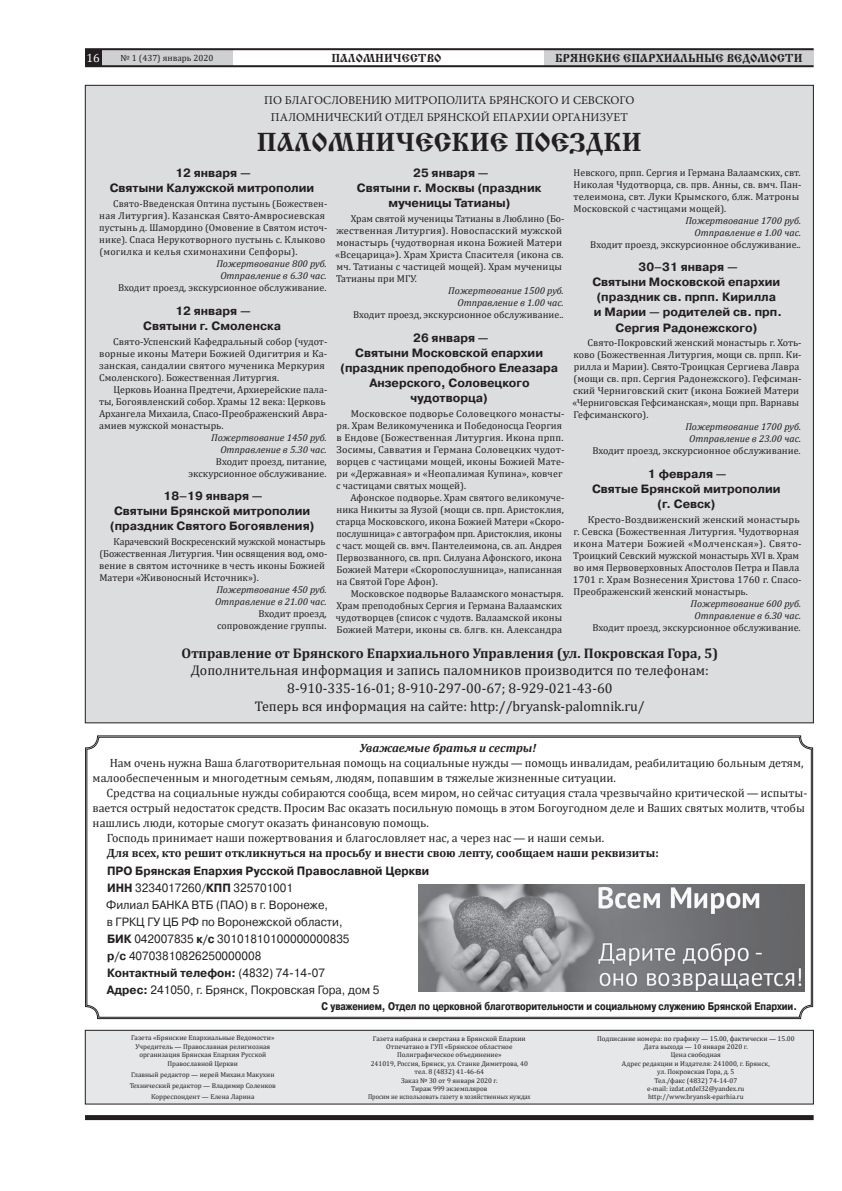
<style>
.page{position:relative;width:842px;height:1191px;background:#fff}
.page>*{position:absolute;margin:0;border:0;box-sizing:border-box;transform-origin:0 0}
.t1{font:27px "Cyrillic Old";color:#231f20}
.t2{font:14px/17.8px "Cambria";color:#231f20;text-align:center}
.t3{font:700 14px "Cambria";color:#231f20}
.t4{font:12px/15px "Cambria";color:#231f20}
.t5{font:700 12px/15px "Pragmatica C";color:#231f20;text-align:center}
.t6{font:12px/17.1px "Pragmatica C";color:#231f20;scale:.95 1}
.t7{font:12px/17.4px "Minion Pro";color:#231f20;text-align:center}
.t8{font:700 12px "Cambria";color:#231f20}
.t9{font:12px "Cyrillic Old";color:#231f20}
.t10{font:italic 700 12px "Cambria";color:#231f20}
.t11{font:12px "Cambria";color:#fff}
.t12{font:700 11px "Pragmatica Cond C";color:#231f20}
.t13{font:10px/12px "Cambria";letter-spacing:.005em;color:#231f20}
.t14{font:italic 10px/12px "Cambria";color:#231f20;text-align:center}
.t15{font:9px "Cambria";color:#231f20}
.t16{font:7px/8.4px "Cambria";color:#231f20;text-align:center}
.s1{font-weight:700}
</style>
<div class="page">
<div style="left:101px;top:50px;width:132px;height:16px;background:#cfd0d2"></div>
<div style="left:544px;top:50px;width:270px;height:16px;background:#cfd0d2"></div>
<hr style="left:85px;top:48px;width:729px;height:2px;background:#231f20">
<hr style="left:85px;top:65px;width:729px;height:2px;background:#231f20">
<div style="left:85px;top:50px;width:16px;height:16px;background:#231f20"></div>
<div style="left:85px;top:1115px;width:729px;height:5px;background:#231f20"></div>
<div style="left:85px;top:1030px;width:728px;height:74px;background:#e6e7e9"></div>
<div style="left:85px;top:1030px;width:729px;height:74px;border:1px solid #231f20"></div>
<div style="left:85px;top:85px;width:728px;height:638px;background:#dcdddf"></div>
<svg style="left:85px;top:735px;width:729px;height:284px"></svg>
<img style="left:418px;top:884px;width:387px;height:107px">
<p class="t11" style="left:86px;top:50px;width:15px">16</p>
<p class="t15" style="left:121px;top:52px;width:94px">№ 1 (437) январь 2020</p>
<p class="t9" style="left:331px;top:51px;width:111px">ПАЛОМНИЧЕСТВО</p>
<p class="t9" style="left:555px;top:52px;width:249px">БРЯНСКИЕ ЕПАРХИАЛЬНЫЕ ВЕДОМОСТИ</p>
<p class="t7" style="left:264px;top:91px;width:372px">ПО БЛАГОСЛОВЕНИЮ МИТРОПОЛИТА БРЯНСКОГО И СЕВСКОГО<br>ПАЛОМНИЧЕСКИЙ ОТДЕЛ БРЯНСКОЙ ЕПАРХИИ ОРГАНИЗУЕТ</p>
<h1 class="t1" style="left:257px;top:128px;width:386px">ПАЛОМНИЧЕСКИЕ ПОЕЗДКИ</h1>
<p class="t5" style="left:110px;top:166px;width:206px">12 января —<br>Святыни Калужской митрополии</p>
<p class="t13" style="left:99px;top:198px;width:229px;text-indent:14px">Свято-Введенская Оптина пустынь (Божествен&shy;ная Литургия). Казанская Свято-Амвросиевская пустынь д. Шамордино (Омовение в Святом источ&shy;нике). Спаса Нерукотворного пустынь с. Клыково (могилка и келья схимонахини Сепфоры).</p>
<p class="t14" style="left:216px;top:257px;width:112px">Пожертвование 800 руб.<br>Отправление в 6.30 час.</p>
<p class="t13" style="left:118px;top:282px;width:210px">Входит проезд, экскурсионное обслуживание.</p>
<p class="t5" style="left:143px;top:303px;width:139px">12 января —<br>Святыни г. Смоленска</p>
<p class="t13" style="left:99px;top:335px;width:230px;text-indent:14px">Свято-Успенский Кафедральный собор (чудот&shy;ворные иконы Матери Божией Одигитрия и Ка&shy;занская, сандалии святого мученика Меркурия Смоленского). Божественная Литургия.</p>
<p class="t13" style="left:99px;top:383px;width:230px;text-indent:14px">Церковь Иоанна Предтечи, Архиерейские пала&shy;ты, Богоявленский собор. Храмы 12 века: Церковь Архангела Михаила, Спасо-Преображенский Авра&shy;амиев мужской монастырь.</p>
<p class="t14" style="left:211px;top:431px;width:117px;text-align:right">Пожертвование 1450 руб.<br>Отправление в 5.30 час.</p>
<p class="t13" style="left:189px;top:455px;width:140px;text-align:right">Входит проезд, питание, экскурсионное обслуживание.</p>
<p class="t5" style="left:110px;top:489px;width:206px">18–19 января —<br>Святыни Брянской митрополии (праздник Святого Богоявления)</p>
<p class="t13" style="left:99px;top:535px;width:229px;text-indent:14px">Карачевский Воскресенский мужской монастырь (Божественная Литургия. Чин освящения вод, омо&shy;вение в святом источнике в честь иконы Божией Матери «Живоносный Источник»).</p>
<p class="t14" style="left:215px;top:583px;width:113px;text-align:left">Пожертвование 450 руб.<br>Отправление в 21.00 час.</p>
<p class="t13" style="left:217px;top:607px;width:111px;text-align:right">Входит проезд, сопровождение группы.</p>
<p class="t5" style="left:357px;top:166px;width:186px">25 января —<br>Святыни г. Москвы (праздник мученицы Татианы)</p>
<p class="t13" style="left:335px;top:213px;width:231px;text-indent:15px">Храм святой мученицы Татианы в Люблино (Бо&shy;жественная Литургия). Новоспасский мужской монастырь (чудотворная икона Божией Матери «Всецарица»). Храм Христа Спасителя (икона св. мч. Татианы с частицей мощей). Храм мученицы Татианы при МГУ.</p>
<p class="t14" style="left:448px;top:284px;width:117px;text-align:right">Пожертвование 1500 руб.<br>Отправление в 1.00 час.</p>
<p class="t13" style="left:353px;top:309px;width:212px">Входит проезд, экскурсионное обслуживание..</p>
<p class="t5" style="left:340px;top:330px;width:219px">26 января —<br>Святыни Московской епархии (праздник преподобного Елеазара<br>Анзерского, Соловецкого чудотворца)</p>
<p class="t13" style="left:336px;top:407px;width:230px;text-indent:15px">Московское подворье Соловецкого монасты&shy;ря. Храм Великомученика и Победоносца Георгия в Ендове (Божественная Литургия. Икона прпп.<br>Зосимы, Савватия и Германа Соловецких чудот&shy;ворцев с частицами мощей, иконы Божией Мате&shy;ри «Державная» и «Неопалимая Купина», ковчег с частицами святых мощей).</p>
<p class="t13" style="left:336px;top:491px;width:230px;text-indent:14px">Афонское подворье. Храм святого великомуче&shy;ника Никиты за Яузой (мощи св. прп. Аристоклия, старца Московского, икона Божией Матери «Скоро&shy;послушница» с автографом прп. Аристоклия, иконы с част. мощей св. вмч. Пантелеимона, св. ап. Андрея Первозванного, св. прп. Силуана Афонского, икона Божией Матери «Скоропослушница», написанная на Святой Горе Афон).</p>
<p class="t13" style="left:336px;top:587px;width:229px;text-indent:15px">Московское подворье Валаамского монастыря.<br>Храм преподобных Сергия и Германа Валаамских чудотворцев (список с чудотв. Валаамской иконы Божией Матери, иконы св. блгв. кн. Александра</p>
<p class="t13" style="left:573px;top:166px;width:230px">Невского, прпп. Сергия и Германа Валаамских, свт.<br>Николая Чудотворца, св. прв. Анны, св. вмч. Пан&shy;телеимона, свт. Луки Крымского, блж. Матроны Московской с частицами мощей).</p>
<p class="t14" style="left:685px;top:214px;width:117px;text-align:right">Пожертвование 1700 руб.<br>Отправление в 1.00 час.</p>
<p class="t13" style="left:590px;top:238px;width:212px">Входит проезд, экскурсионное обслуживание..</p>
<p class="t5" style="left:592px;top:260px;width:191px">30–31 января —<br>Святыни Московской епархии (праздник св. прпп. Кирилла и Марии — родителей св. прп.<br>Сергия Радонежского)</p>
<p class="t13" style="left:572px;top:337px;width:231px;text-indent:15px">Свято-Покровский женский монастырь г. Хоть&shy;ково (Божественная Литургия, мощи св. прпп. Ки&shy;рилла и Марии). Свято-Троицкая Сергиева Лавра (мощи св. прп. Сергия Радонежского). Гефсиман&shy;ский Черниговский скит (икона Божией Матери «Черниговская Гефсиманская», мощи прп. Варнавы Гефсиманского).</p>
<p class="t14" style="left:685px;top:420px;width:117px">Пожертвование 1700 руб.<br>Отправление в 23.00 час.</p>
<p class="t13" style="left:592px;top:445px;width:210px">Входит проезд, экскурсионное обслуживание.</p>
<p class="t5" style="left:592px;top:466px;width:190px">1 февраля —<br>Святые Брянской митрополии (г. Севск)</p>
<p class="t13" style="left:573px;top:513px;width:230px;text-indent:15px">Кресто-Воздвиженский женский монастырь г. Севска (Божественная Литургия. Чудотворная икона Матери Божией «Молченская»). Свято-Троицкий Севский мужской монастырь XVI в. Храм во имя Первоверховных Апостолов Петра и Павла 1701 г. Храм Вознесения Христова 1760 г. Спасо-Преображенский женский монастырь.</p>
<p class="t14" style="left:691px;top:597px;width:112px">Пожертвование 600 руб.<br>Отправление в 6.30 час.</p>
<p class="t13" style="left:592px;top:621px;width:210px">Входит проезд, экскурсионное обслуживание.</p>
<h2 class="t3" style="left:182px;top:643px;width:538px">Отправление от Брянского Епархиального Управления (ул. Покровская Гора, 5)</h2>
<h2 class="t2" style="left:191px;top:661px;width:520px">Дополнительная информация и запись паломников производится по телефонам:<br>8-910-335-16-01; 8-910-297-00-67; 8-929-021-43-60<br>Теперь вся информация на сайте: http://bryansk-palomnik.ru/</h2>
<p class="t10" style="left:360px;top:740px;width:178px">Уважаемые братья и сестры!</p>
<p class="t4" style="left:93px;top:755px;width:712px;text-indent:17px">Нам очень нужна Ваша благотворительная помощь на социальные нужды —помощь инвалидам, реабилитацию больным детям, малообеспеченным и многодетным семьям, людям, попавшим в тяжелые жизненные ситуации.</p>
<p class="t4" style="left:107px;top:785px;width:702px">Средства на социальные нужды собираются сообща, всем миром, но сейчас ситуация стала чрезвычайно критической— испыты-</p>
<p class="t4" style="left:93px;top:800px;width:714px">вается острый недостаток средств. Просим Вас оказать посильную помощь в этом Богоугодном деле и Ваших святых молитв, чтобы</p>
<p class="t4" style="left:93px;top:815px;width:338px">нашлись люди, которые смогут оказать финансовую помощь.</p>
<p class="t4" style="left:107px;top:830px;width:499px">Господь принимает наши пожертвования и благословляет нас, а через нас — и наши семьи.</p>
<p class="t8" style="left:107px;top:845px;width:553px">Для всех, кто решит откликнуться на просьбу и внести свою лепту, сообщаем наши реквизиты:</p>
<p class="t6" style="left:106px;top:862px;width:341px"><span class="s1">ПРО Брянская Епархия Русской Православной Церкви ИНН</span> 3234017260/<span class="s1">КПП</span> 325701001<br>Филиал БАНКА ВТБ (ПАО) в г. Воронеже,<br>в ГРКЦ ГУ ЦБ РФ по Воронежской области,<br><span class="s1">БИК</span> 042007835 <span class="s1">к/с</span> 30101810100000000835<br><span class="s1">р/с</span> 40703810826250000008<br><span class="s1">Контактный телефон:</span> (4832) 74-14-07<br><span class="s1">Адрес:</span> 241050, г. Брянск, Покровская Гора, дом 5</p>
<p class="t12" style="left:322px;top:999px;width:477px">С уважением, Отдел по церковной благотворительности и социальному служению Брянской Епархии.</p>
<p class="t16" style="left:131px;top:1033px;width:145px">Газета «Брянские Епархиальные Ведомости» Учредитель — Православная религиозная организация Брянская Епархия Русской Православной Церкви</p>
<p class="t16" style="left:130px;top:1068px;width:148px;line-height:11.2px">Главный редактор — иерей Михаил Макухин<br>Технический редактор — Владимир Соленков<br>Корреспондент — Елена Ларина</p>
<p class="t16" style="left:368px;top:1034px;width:164px">Газета набрана и сверстана в Брянской Епархии Отпечатано в ГУП «Брянское областное Полиграфическое объединение»<br>241019, Россия, Брянск, ул. Станке Димитрова, 40 тел. 8 (4832) 41-46-64<br>Заказ № 30 от 9 января 2020 г.<br>Тираж 999 экземпляров<br>Просим не использовать газету в хозяйственных нуждах</p>
<p class="t16" style="left:597px;top:1033px;width:199px">Подписание номера: по графику — 15.00, фактически — 15.00<br>Дата выхода — 10 января 2020 г.<br>Цена свободная<br>Адрес редакции и Издателя: 241000, г. Брянск,<br>ул. Покровская Гора, д. 5<br>Тел./факс (4832) 74-14-07<br>e-mail: izdat.otdel32@yandex.ru<br>http://www.bryansk-eparhia.ru</p>
</div>
